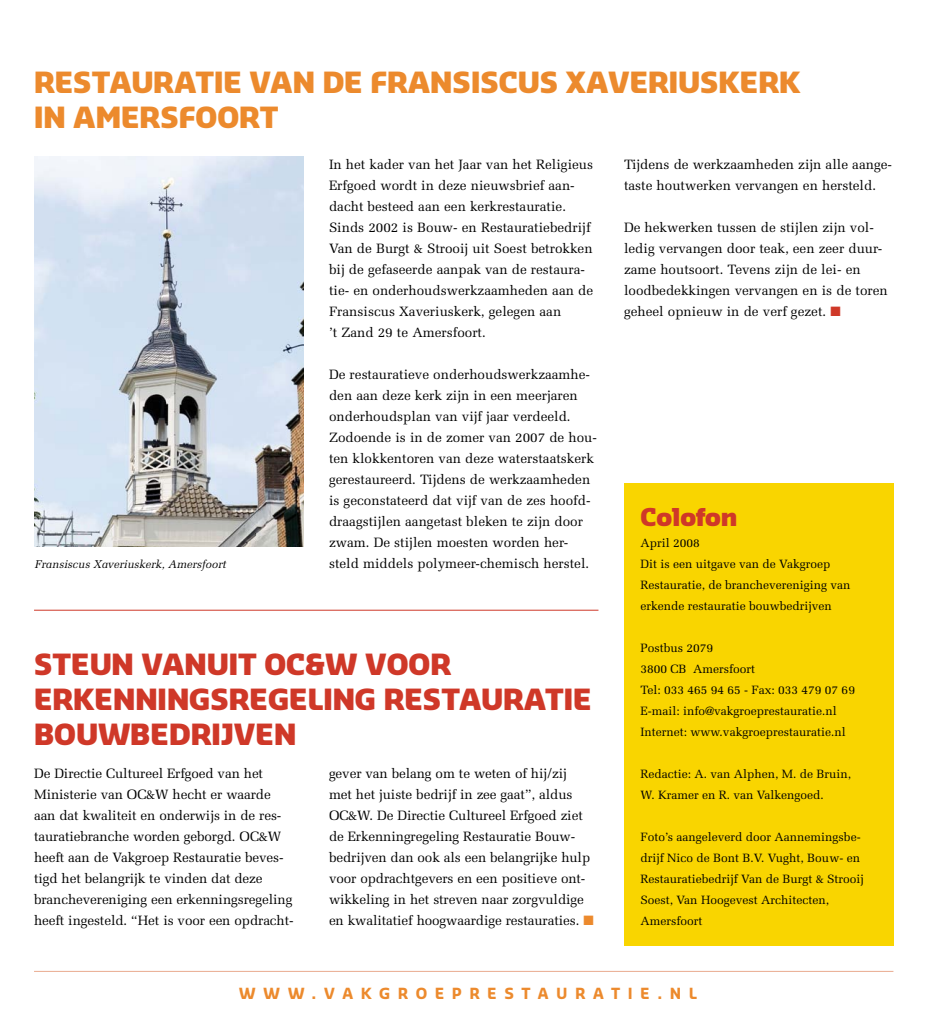
<style>
.page{position:relative;width:936px;height:1021px;background:#fff}
.page>*{position:absolute;margin:0;border:0;box-sizing:border-box;transform-origin:0 0}
.Kop{font:900 28.5px/34.5px "Sansa";color:#cf3828}
.Kop-2{font:900 28.5px/34.5px "Sansa";color:#ec8a2d}
.t1{font:900 24px "Sansa";color:#cf3828}
.t2{font:700 15px "Sansa";letter-spacing:.5em;color:#ec8a2d}
.Platte_Tekst{font:13.5px/21px "Melior";color:#000}
.t3{font:12px/21px "Melior";color:#000}
.Platte_Tekst-2{font:italic 11.25px "Melior";color:#000}
.s1{color:#cf3828}
.s2{color:#ec8a2d}
</style>
<div class="page">
<hr style="left:34px;top:971px;width:859px;height:1px;background:#e9aa8e">
<div style="left:624px;top:484px;width:269px;height:462px;background:#f9d500"></div>
<img style="left:34px;top:156px;width:269px;height:391px">
<hr style="left:34px;top:610px;width:564px;height:1px;background:#cf3828">
<p class="Kop-2" style="left:34px;top:64px;width:768px">RESTAURATIE VAN DE FRANSISCUS XAVERIUSKERK<br>IN AMERSFOORT</p>
<p class="Platte_Tekst" style="left:329px;top:153px;width:266px">In het kader van het Jaar van het Religieus Erfgoed wordt in deze nieuwsbrief aan&shy;dacht besteed aan een kerkrestauratie.<br>Sinds 2002 is Bouw- en Restauratiebedrijf Van de Burgt &amp; Strooij uit Soest betrokken bij de gefaseerde aanpak van de restaura&shy;tie- en onderhoudswerkzaamheden aan de Fransiscus Xaveriuskerk, gelegen aan<br>’t Zand 29 te Amersfoort.</p>
<p class="Platte_Tekst" style="left:329px;top:363px;width:269px">De restauratieve onderhoudswerkzaamhe&shy;den aan deze kerk zijn in een meerjaren onderhoudsplan van vijf jaar verdeeld.<br>Zodoende is in de zomer van 2007 de hou&shy;ten klokkentoren van deze waterstaatskerk gerestaureerd. Tijdens de werkzaamheden is geconstateerd dat vijf van de zes hoofd&shy;draagstijlen aangetast bleken te zijn door zwam. De stijlen moesten worden her&shy;steld middels polymeer-chemisch herstel.</p>
<p class="Platte_Tekst" style="left:624px;top:153px;width:269px">Tijdens de werkzaamheden zijn alle aange&shy;taste houtwerken vervangen en hersteld.</p>
<p class="Platte_Tekst" style="left:624px;top:216px;width:265px">De hekwerken tussen de stijlen zijn vol&shy;ledig vervangen door teak, een zeer duur&shy;zame houtsoort. Tevens zijn de lei- en loodbedekkingen vervangen en is de toren geheel opnieuw in de verf gezet. <span class="s1">■</span></p>
<p class="t1" style="left:640px;top:501px;width:98px">Colofon</p>
<p class="t3" style="left:640px;top:532px;width:61px">April 2008</p>
<p class="t3" style="left:640px;top:553px;width:212px">Dit is een uitgave van de Vakgroep<br>Restauratie, de branchevereniging van erkende restauratie bouwbedrijven</p>
<p class="t3" style="left:640px;top:637px;width:74px">Postbus 2079</p>
<p class="t3" style="left:640px;top:658px;width:116px">3800 CB Amersfoort</p>
<p class="t3" style="left:640px;top:679px;width:216px">Tel: 033 465 94 65 - Fax: 033 479 07 69</p>
<p class="t3" style="left:640px;top:700px;width:198px">E-mail: info@vakgroeprestauratie.nl</p>
<p class="t3" style="left:640px;top:721px;width:207px">Internet: www.vakgroeprestauratie.nl</p>
<p class="t3" style="left:640px;top:763px;width:212px">Redactie: A. van Alphen, M. de Bruin,<br>W. Kramer en R. van Valkengoed.</p>
<p class="t3" style="left:640px;top:826px;width:225px">Foto’s aangeleverd door Aannemingsbe&shy;drijf Nico de Bont B.V. Vught, Bouw- en Restauratiebedrijf Van de Burgt &amp; Strooij Soest, Van Hoogevest Architecten, Amersfoort</p>
<p class="Platte_Tekst-2" style="left:35px;top:557px;width:193px">Fransiscus Xaveriuskerk, Amersfoort</p>
<p class="Kop" style="left:34px;top:646px;width:559px">STEUN VANUIT OC&amp;W VOOR<br>ERKENNINGSREGELING RESTAURATIE<br>BOUWBEDRIJVEN</p>
<p class="Platte_Tekst" style="left:329px;top:762px;width:266px">gever van belang om te weten of hij/zij<br>met het juiste bedrijf in zee gaat”, aldus OC&amp;W. De Directie Cultureel Erfgoed ziet de Erkenningregeling Restauratie Bouw&shy;bedrijven dan ook als een belangrijke hulp voor opdrachtgevers en een positieve ont&shy;wikkeling in het streven naar zorgvuldige en kwalitatief hoogwaardige restauraties. <span class="s2">■</span></p>
<p class="Platte_Tekst" style="left:34px;top:762px;width:261px">De Directie Cultureel Erfgoed van het Ministerie van OC&amp;W hecht er waarde aan dat kwaliteit en onderwijs in de res&shy;tauratiebranche worden geborgd. OC&amp;W heeft aan de Vakgroep Restauratie beves&shy;tigd het belangrijk te vinden dat deze branchevereniging een erkenningsregeling heeft ingesteld. “Het is voor een opdracht-</p>
<p class="t2" style="left:239px;top:983px;width:460px">WWW.VAKGROEPRESTAURATIE.NL</p>
</div>
